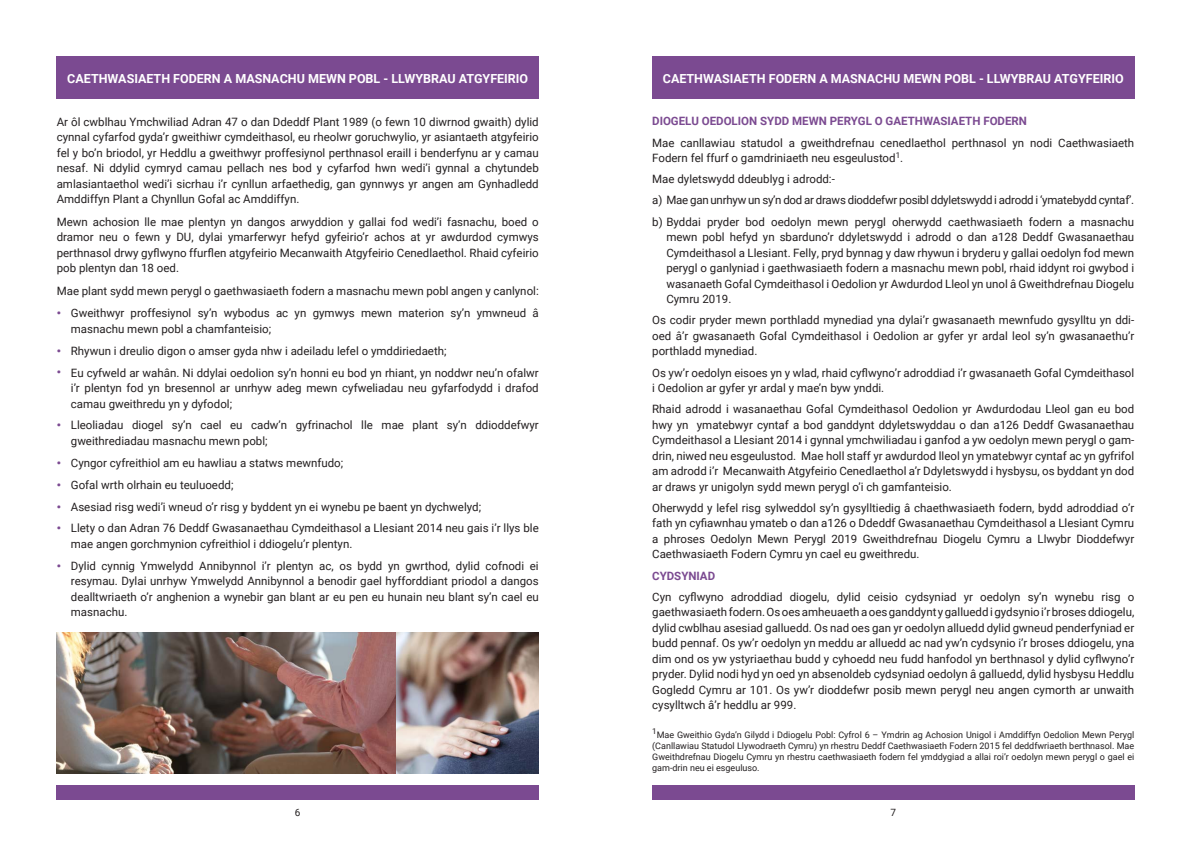
<style>
.page{position:relative;width:1191px;height:842px;background:#fff}
.page>*{position:absolute;margin:0;border:0;box-sizing:border-box;transform-origin:0 0}
.t1{font:700 12.5px "Roboto";color:#fff}
.t2{font:11.5px/15.5px "Roboto";color:#231f20;text-align:justify}
.t3{font:11.5px "Roboto";letter-spacing:-.02em;color:#231f20}
.t4{font:700 11.5px "Roboto";color:#7b4a91}
.t5{font:10px "Roboto";color:#231f20}
.t6{font:9px/10.8px "Roboto";color:#231f20;text-align:justify}
.s1{font-weight:900;color:#7b4a91}
</style>
<div class="page">
<div style="left:57px;top:57px;width:482px;height:42px;background:#7b4a91"></div>
<div style="left:652px;top:57px;width:482px;height:42px;background:#7b4a91"></div>
<div style="left:57px;top:785px;width:482px;height:14px;background:#7b4a91"></div>
<div style="left:652px;top:785px;width:482px;height:14px;background:#7b4a91"></div>
<img style="left:57px;top:632px;width:482px;height:142px">
<p class="t1" style="left:67px;top:69px;width:462px">CAETHWASIAETH FODERN A MASNACHU MEWN POBL - LLWYBRAU ATGYFEIRIO</p>
<p class="t1" style="left:663px;top:69px;width:462px">CAETHWASIAETH FODERN A MASNACHU MEWN POBL - LLWYBRAU ATGYFEIRIO</p>
<p class="t2" style="left:57px;top:113px;width:483px">Ar ôl cwblhau Ymchwiliad Adran 47 o dan Ddeddf Plant 1989 (o fewn 10 diwrnod gwaith) dylid cynnal cyfarfod gyda’r gweithiwr cymdeithasol, eu rheolwr goruchwylio, yr asiantaeth atgyfeirio fel y bo’n briodol, yr Heddlu a gweithwyr proffesiynol perthnasol eraill i benderfynu ar y camau nesaf. Ni ddylid cymryd camau pellach nes bod y cyfarfod hwn wedi’i gynnal a chytundeb amlasiantaethol wedi’i sicrhau i’r cynllun arfaethedig, gan gynnwys yr angen am Gynhadledd Amddiffyn Plant a Chynllun Gofal ac Amddiffyn.</p>
<p class="t2" style="left:57px;top:213px;width:483px">Mewn achosion lle mae plentyn yn dangos arwyddion y gallai fod wedi’i fasnachu, boed o dramor neu o fewn y DU, dylai ymarferwyr hefyd gyfeirio’r achos at yr awdurdod cymwys perthnasol drwy gyflwyno ffurflen atgyfeirio Mecanwaith Atgyfeirio Cenedlaethol. Rhaid cyfeirio pob plentyn dan 18 oed.</p>
<p class="t2" style="left:57px;top:282px;width:483px">Mae plant sydd mewn perygl o gaethwasiaeth fodern a masnachu mewn pobl angen y canlynol:</p>
<p class="t2" style="left:71px;top:305px;width:469px;text-indent:-14px"><span class="s1">ꞏ</span> Gweithwyr proffesiynol sy’n wybodus ac yn gymwys mewn materion sy’n ymwneud â masnachu mewn pobl a chamfanteisio;</p>
<p class="t2" style="left:57px;top:342px;width:391px"><span class="s1">ꞏ</span> Rhywun i dreulio digon o amser gyda nhw i adeiladu lefel o ymddiriedaeth;</p>
<p class="t2" style="left:71px;top:364px;width:469px;text-indent:-14px"><span class="s1">ꞏ</span> Eu cyfweld ar wahân. Ni ddylai oedolion sy’n honni eu bod yn rhiant, yn noddwr neu’n ofalwr i’r plentyn fod yn bresennol ar unrhyw adeg mewn cyfweliadau neu gyfarfodydd i drafod camau gweithredu yn y dyfodol;</p>
<p class="t2" style="left:71px;top:417px;width:469px;text-indent:-14px"><span class="s1">ꞏ</span> Lleoliadau diogel sy’n cael eu cadw’n gyfrinachol lle mae plant sy’n ddioddefwyr gweithrediadau masnachu mewn pobl;</p>
<p class="t2" style="left:57px;top:454px;width:288px"><span class="s1">ꞏ</span> Cyngor cyfreithiol am eu hawliau a statws mewnfudo;</p>
<p class="t2" style="left:57px;top:476px;width:178px"><span class="s1">ꞏ</span> Gofal wrth olrhain eu teuluoedd;</p>
<p class="t2" style="left:57px;top:498px;width:426px"><span class="s1">ꞏ</span> Asesiad risg wedi’i wneud o’r risg y byddent yn ei wynebu pe baent yn dychwelyd;</p>
<p class="t2" style="left:71px;top:520px;width:469px;text-indent:-14px"><span class="s1">ꞏ</span> Llety o dan Adran 76 Deddf Gwasanaethau Cymdeithasol a Llesiant 2014 neu gais i’r llys ble mae angen gorchmynion cyfreithiol i ddiogelu’r plentyn.</p>
<p class="t2" style="left:71px;top:557px;width:469px;text-indent:-14px"><span class="s1">ꞏ</span> Dylid cynnig Ymwelydd Annibynnol i’r plentyn ac, os bydd yn gwrthod, dylid cofnodi ei resymau. Dylai unrhyw Ymwelydd Annibynnol a benodir gael hyfforddiant priodol a dangos dealltwriaeth o’r anghenion a wynebir gan blant ar eu pen eu hunain neu blant sy’n cael eu masnachu.</p>
<p class="t4" style="left:652px;top:113px;width:376px">DIOGELU OEDOLION SYDD MEWN PERYGL O GAETHWASIAETH FODERN</p>
<p class="t2" style="left:652px;top:134px;width:483px">Mae canllawiau statudol a gweithdrefnau cenedlaethol perthnasol yn nodi Caethwasiaeth<br>Fodern fel ffurf o gamdriniaeth neu esgeulustod<sup>1</sup>.</p>
<p class="t2" style="left:652px;top:171px;width:184px">Mae dyletswydd ddeublyg i adrodd:-</p>
<p class="t3" style="left:652px;top:192px;width:483px">a) Mae gan unrhyw un sy’n dod ar draws dioddefwr posibl ddyletswydd i adrodd i ‘ymatebydd cyntaf’.</p>
<p class="t2" style="left:666px;top:213px;width:469px;text-indent:-14px">b) Byddai pryder bod oedolyn mewn perygl oherwydd caethwasiaeth fodern a masnachu mewn pobl hefyd yn sbarduno’r ddyletswydd i adrodd o dan a128 Deddf Gwasanaethau Cymdeithasol a Llesiant. Felly, pryd bynnag y daw rhywun i bryderu y gallai oedolyn fod mewn perygl o ganlyniad i gaethwasiaeth fodern a masnachu mewn pobl, rhaid iddynt roi gwybod i wasanaeth Gofal Cymdeithasol i Oedolion yr Awdurdod Lleol yn unol â Gweithdrefnau Diogelu Cymru 2019.</p>
<p class="t2" style="left:652px;top:312px;width:483px">Os codir pryder mewn porthladd mynediad yna dylai’r gwasanaeth mewnfudo gysylltu yn ddi&shy;oed â’r gwasanaeth Gofal Cymdeithasol i Oedolion ar gyfer yr ardal leol sy’n gwasanaethu’r porthladd mynediad.</p>
<p class="t2" style="left:652px;top:364px;width:483px">Os yw’r oedolyn eisoes yn y wlad, rhaid cyflwyno’r adroddiad i’r gwasanaeth Gofal Cymdeithasol i Oedolion ar gyfer yr ardal y mae’n byw ynddi.</p>
<p class="t2" style="left:652px;top:401px;width:483px">Rhaid adrodd i wasanaethau Gofal Cymdeithasol Oedolion yr Awdurdodau Lleol gan eu bod hwy yn ymatebwyr cyntaf a bod ganddynt ddyletswyddau o dan a126 Deddf Gwasanaethau Cymdeithasol a Llesiant 2014 i gynnal ymchwiliadau i ganfod a yw oedolyn mewn perygl o gam&shy;drin, niwed neu esgeulustod. Mae holl staff yr awdurdod lleol yn ymatebwyr cyntaf ac yn gyfrifol am adrodd i’r Mecanwaith Atgyfeirio Cenedlaethol a’r Ddyletswydd i hysbysu, os byddant yn dod ar draws yr unigolyn sydd mewn perygl o’i ch gamfanteisio.</p>
<p class="t2" style="left:652px;top:500px;width:483px">Oherwydd y lefel risg sylweddol sy’n gysylltiedig â chaethwasiaeth fodern, bydd adroddiad o’r fath yn cyfiawnhau ymateb o dan a126 o Ddeddf Gwasanaethau Cymdeithasol a Llesiant Cymru a phroses Oedolyn Mewn Perygl 2019 Gweithdrefnau Diogelu Cymru a Llwybr Dioddefwyr Caethwasiaeth Fodern Cymru yn cael eu gweithredu.</p>
<p class="t4" style="left:652px;top:567px;width:64px">CYDSYNIAD</p>
<p class="t2" style="left:652px;top:588px;width:483px">Cyn cyflwyno adroddiad diogelu, dylid ceisio cydsyniad yr oedolyn sy’n wynebu risg o gaethwasiaeth fodern. Os oes amheuaeth a oes ganddynt y galluedd i gydsynio i’r broses ddiogelu, dylid cwblhau asesiad galluedd. Os nad oes gan yr oedolyn alluedd dylid gwneud penderfyniad er budd pennaf. Os yw’r oedolyn yn meddu ar alluedd ac nad yw’n cydsynio i’r broses ddiogelu, yna dim ond os yw ystyriaethau budd y cyhoedd neu fudd hanfodol yn berthnasol y dylid cyflwyno’r pryder. Dylid nodi hyd yn oed yn absenoldeb cydsyniad oedolyn â galluedd, dylid hysbysu Heddlu Gogledd Cymru ar 101. Os yw’r dioddefwr posib mewn perygl neu angen cymorth ar unwaith cysylltwch â’r heddlu ar 999.</p>
<p class="t6" style="left:652px;top:729px;width:483px"><sup>1</sup>Mae Gweithio Gyda’n Gilydd i Ddiogelu Pobl: Cyfrol 6 – Ymdrin ag Achosion Unigol i Amddiffyn Oedolion Mewn Perygl (Canllawiau Statudol Llywodraeth Cymru) yn rhestru Deddf Caethwasiaeth Fodern 2015 fel deddfwriaeth berthnasol. Mae Gweithdrefnau Diogelu Cymru yn rhestru caethwasiaeth fodern fel ymddygiad a allai roi’r oedolyn mewn perygl o gael ei gam-drin neu ei esgeuluso.</p>
<p class="t5" style="left:295px;top:805px;width:7px">6</p>
<p class="t5" style="left:890px;top:805px;width:7px">7</p>
</div>
